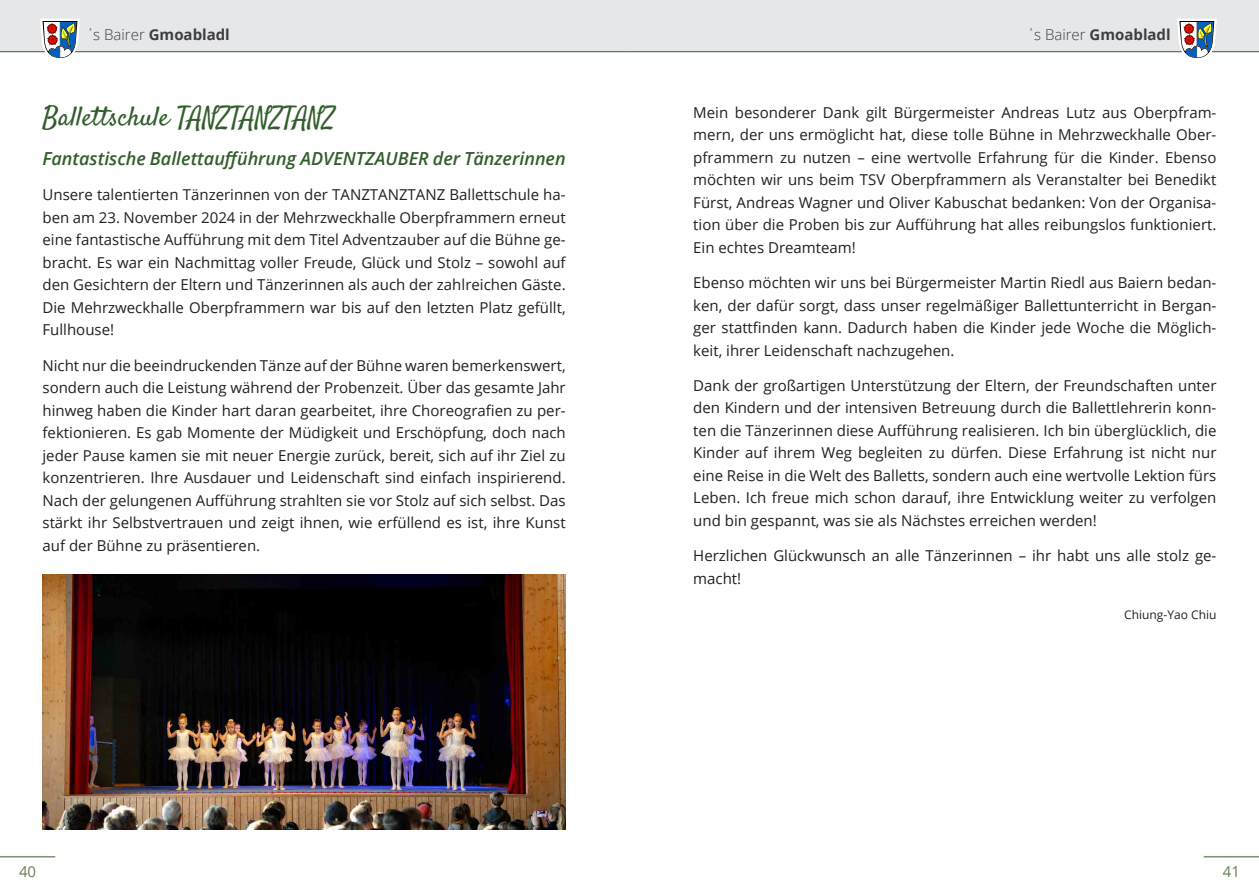
<style>
.page{position:relative;width:1259px;height:893px;background:#fff}
.page>*{position:absolute;margin:0;border:0;box-sizing:border-box;transform-origin:0 0}
.Überschrift_1{font:27px "Satisfy";color:#325d2c}
.Überschrift_2{font:italic 600 18px "Open Sans";color:#325d2c}
.Absatz{font:15px/22.5px "Open Sans";color:#231f20}
.t1{font:700 15px "Open Sans";color:#3e3e3f}
.t2{font:15px "Open Sans";color:#677e56}
.Absatz-2{font:12px "Open Sans";color:#231f20}
.s1{font-weight:300}
</style>
<div class="page">
<hr style="left:0;top:856px;width:55px;height:1px;background:#325d2c">
<hr style="left:1203px;top:856px;width:56px;height:1px;background:#325d2c">
<img style="left:43px;top:574px;width:523px;height:255px">
<div style="left:629px;top:0;width:630px;height:52px;background:#e6e7e9"></div>
<div style="left:0;top:0;width:629px;height:52px;background:#e6e7e9"></div>
<hr style="left:0;top:51px;width:629px;height:1px;background:#325d2c">
<hr style="left:629px;top:51px;width:630px;height:1px;background:#325d2c">
<svg style="left:39px;top:19px;width:42px;height:39px"></svg>
<svg style="left:1175px;top:19px;width:43px;height:40px"></svg>
<p class="t1" style="left:86px;top:24px;width:145px"><span class="s1">҆s Bairer</span> Gmoabladl</p>
<p class="t1" style="left:1027px;top:24px;width:145px"><span class="s1">҆s Bairer</span> Gmoabladl</p>
<p class="Überschrift_1" style="left:43px;top:100px;width:294px">Ballettschule TANZTANZTANZ</p>
<p class="Überschrift_2" style="left:43px;top:146px;width:525px">Fantastische Ballettaufführung ADVENTZAUBER der Tänzerinnen</p>
<p class="Absatz" style="left:43px;top:183px;width:525px">Unsere talentierten Tänzerinnen von der TANZTANZTANZ Ballettschule ha&shy;ben am 23. November 2024 in der Mehrzweckhalle Oberpframmern erneut eine fantastische Aufführung mit dem Titel Adventzauber auf die Bühne ge&shy;bracht. Es war ein Nachmittag voller Freude, Glück und Stolz – sowohl auf den Gesichtern der Eltern und Tänzerinnen als auch der zahlreichen Gäste.<br>Die Mehrzweckhalle Oberpframmern war bis auf den letzten Platz gefüllt, Fullhouse!</p>
<p class="Absatz" style="left:43px;top:354px;width:525px">Nicht nur die beeindruckenden Tänze auf der Bühne waren bemerkenswert, sondern auch die Leistung während der Probenzeit. Über das gesamte Jahr hinweg haben die Kinder hart daran gearbeitet, ihre Choreografien zu per&shy;fektionieren. Es gab Momente der Müdigkeit und Erschöpfung, doch nach jeder Pause kamen sie mit neuer Energie zurück, bereit, sich auf ihr Ziel zu konzentrieren. Ihre Ausdauer und Leidenschaft sind einfach inspirierend.<br>Nach der gelungenen Aufführung strahlten sie vor Stolz auf sich selbst. Das stärkt ihr Selbstvertrauen und zeigt ihnen, wie erfüllend es ist, ihre Kunst auf der Bühne zu präsentieren.</p>
<p class="Absatz" style="left:693px;top:101px;width:525px;text-align:justify">Mein besonderer Dank gilt Bürgermeister Andreas Lutz aus Oberpfram&shy;mern, der uns ermöglicht hat, diese tolle Bühne in Mehrzweckhalle Ober&shy;pframmern zu nutzen – eine wertvolle Erfahrung für die Kinder. Ebenso möchten wir uns beim TSV Oberpframmern als Veranstalter bei Benedikt Fürst, Andreas Wagner und Oliver Kabuschat bedanken: Von der Organisa&shy;tion über die Proben bis zur Aufführung hat alles reibungslos funktioniert.<br>Ein echtes Dreamteam!</p>
<p class="Absatz" style="left:693px;top:271px;width:524px;text-align:justify">Ebenso möchten wir uns bei Bürgermeister Martin Riedl aus Baiern bedan&shy;ken, der dafür sorgt, dass unser regelmäßiger Ballettunterricht in Bergan&shy;ger stattfinden kann. Dadurch haben die Kinder jede Woche die Möglich&shy;keit, ihrer Leidenschaft nachzugehen.</p>
<p class="Absatz" style="left:693px;top:374px;width:525px;text-align:justify">Dank der großartigen Unterstützung der Eltern, der Freundschaften unter den Kindern und der intensiven Betreuung durch die Ballettlehrerin konn&shy;ten die Tänzerinnen diese Aufführung realisieren. Ich bin überglücklich, die Kinder auf ihrem Weg begleiten zu dürfen. Diese Erfahrung ist nicht nur eine Reise in die Welt des Balletts, sondern auch eine wertvolle Lektion fürs Leben. Ich freue mich schon darauf, ihre Entwicklung weiter zu verfolgen und bin gespannt, was sie als Nächstes erreichen werden!</p>
<p class="Absatz" style="left:693px;top:544px;width:524px">Herzlichen Glückwunsch an alle Tänzerinnen – ihr habt uns alle stolz ge&shy;macht!</p>
<p class="Absatz-2" style="left:1124px;top:606px;width:94px">Chiung-Yao Chiu</p>
<p class="t2" style="left:19px;top:861px;width:19px">40</p>
<p class="t2" style="left:1222px;top:861px;width:19px">41</p>
</div>
